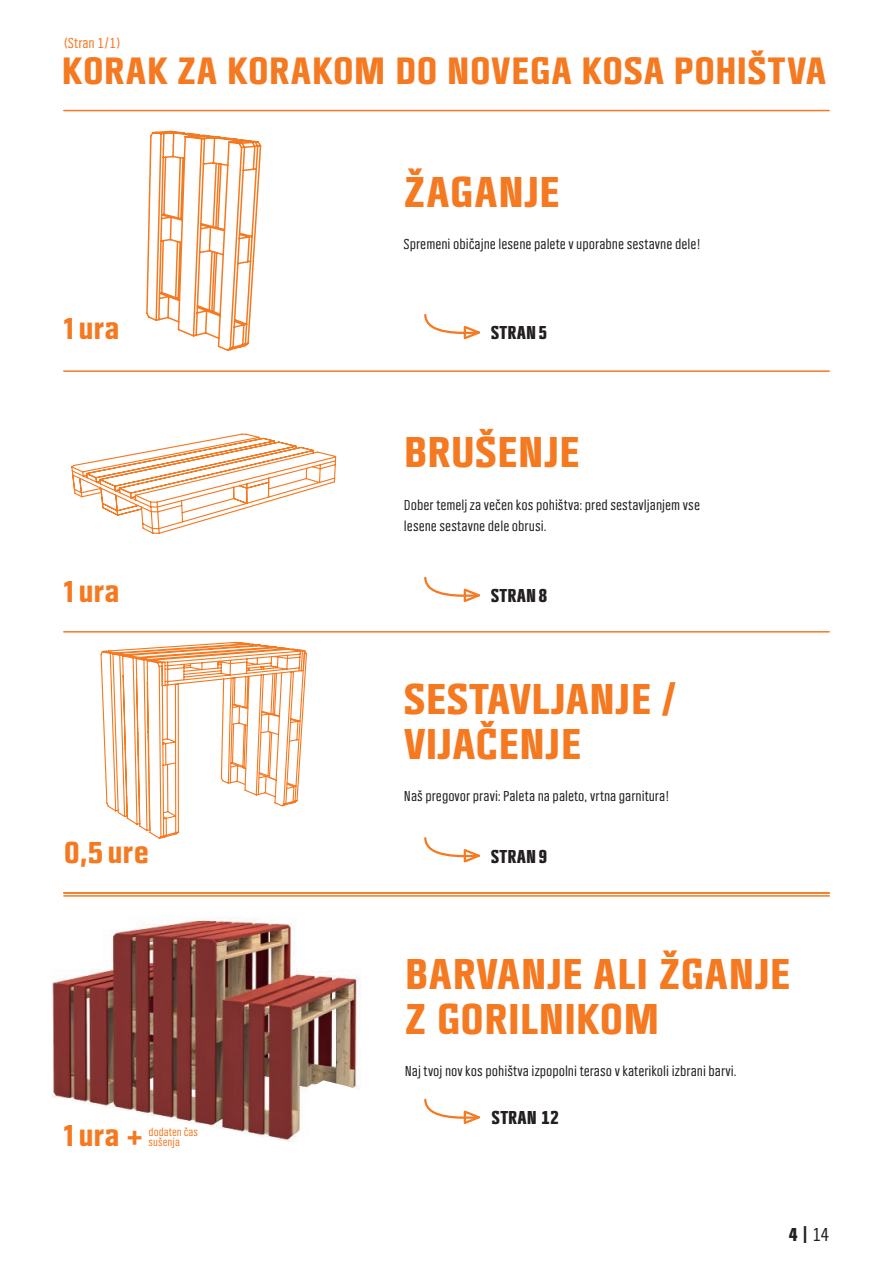
<style>
.page{position:relative;width:893px;height:1263px;background:#fff}
.page>*{position:absolute;margin:0;border:0;box-sizing:border-box;transform-origin:0 0}
.t1{font:700 45px/45px "Obi Sans ML";color:#f47921}
.t2{font:700 39.75px "Obi Sans ML";letter-spacing:.005em;color:#f47921}
.t3{font:700 31.5px "Obi Sans ML";color:#f47921}
.t4{font:700 19.5px "Obi Condensed CEOP";color:#231f20}
.t5{font:15px/21px "Obi Condensed CEOP";color:#231f20}
.t6{font:15px "Obi Condensed CEOP";letter-spacing:.005em;color:#f47921}
.t7{font:12px/10.5px "Obi Condensed CEOP";color:#f47921}
.s1{font-weight:400}
</style>
<div class="page">
<hr style="left:64px;top:110px;width:765px;height:1px;background:#f47921">
<img style="left:52px;top:918px;width:309px;height:224px">
<hr style="left:64px;top:370px;width:765px;height:2px;background:#f47921">
<hr style="left:64px;top:631px;width:765px;height:1px;background:#f47921">
<hr style="left:64px;top:892px;width:765px;height:2px;background:#f47921">
<hr style="left:64px;top:895px;width:765px;height:2px;background:#f47921">
<svg style="left:424px;top:314px;width:56px;height:26px"></svg>
<svg style="left:424px;top:576px;width:56px;height:26px"></svg>
<svg style="left:424px;top:837px;width:56px;height:26px"></svg>
<svg style="left:424px;top:1098px;width:56px;height:26px"></svg>
<svg style="left:146px;top:130px;width:116px;height:221px"></svg>
<svg style="left:71px;top:433px;width:266px;height:101px"></svg>
<svg style="left:100px;top:641px;width:207px;height:198px"></svg>
<p class="t6" style="left:64px;top:36px;width:58px">(Stran 1/1)</p>
<h2 class="t2" style="left:62px;top:48px;width:766px">KORAK ZA KORAKOM DO NOVEGA KOSA POHIŠTVA</h2>
<h3 class="t3" style="left:64px;top:311px;width:57px">1 ura</h3>
<h3 class="t3" style="left:64px;top:573px;width:57px">1 ura</h3>
<h3 class="t3" style="left:64px;top:834px;width:87px">0,5 ure</h3>
<h3 class="t3" style="left:64px;top:1117px;width:80px">1 ura +</h3>
<p class="t7" style="left:149px;top:1126px;width:51px">dodaten čas sušenja</p>
<h1 class="t1" style="left:404px;top:169px;width:158px">ŽAGANJE</h1>
<p class="t5" style="left:404px;top:233px;width:298px">Spremeni običajne lesene palete v uporabne sestavne dele!</p>
<h3 class="t4" style="left:491px;top:322px;width:58px">STRAN5</h3>
<h1 class="t1" style="left:404px;top:430px;width:177px">BRUŠENJE</h1>
<p class="t5" style="left:404px;top:494px;width:298px">Dober temelj za večen kos pohištva: pred sestavljanjem vse lesene sestavne dele obrusi.</p>
<h3 class="t4" style="left:491px;top:585px;width:58px">STRAN8</h3>
<h1 class="t1" style="left:404px;top:676px;width:274px">SESTAVLJANJE /<br>VIJAČENJE</h1>
<p class="t5" style="left:404px;top:785px;width:267px">Naš pregovor pravi: Paleta na paleto, vrtna garnitura!</p>
<h3 class="t4" style="left:491px;top:845px;width:58px">STRAN9</h3>
<h1 class="t1" style="left:405px;top:951px;width:387px">BARVANJE ALI ŽGANJE<br>Z GORILNIKOM</h1>
<p class="t5" style="left:405px;top:1061px;width:333px">Naj tvoj nov kos pohištva izpopolni teraso v katerikoli izbrani barvi.</p>
<h3 class="t4" style="left:492px;top:1107px;width:69px">STRAN 12</h3>
<h3 class="t4" style="left:789px;top:1224px;width:42px">4|<span class="s1">14</span></h3>
</div>
